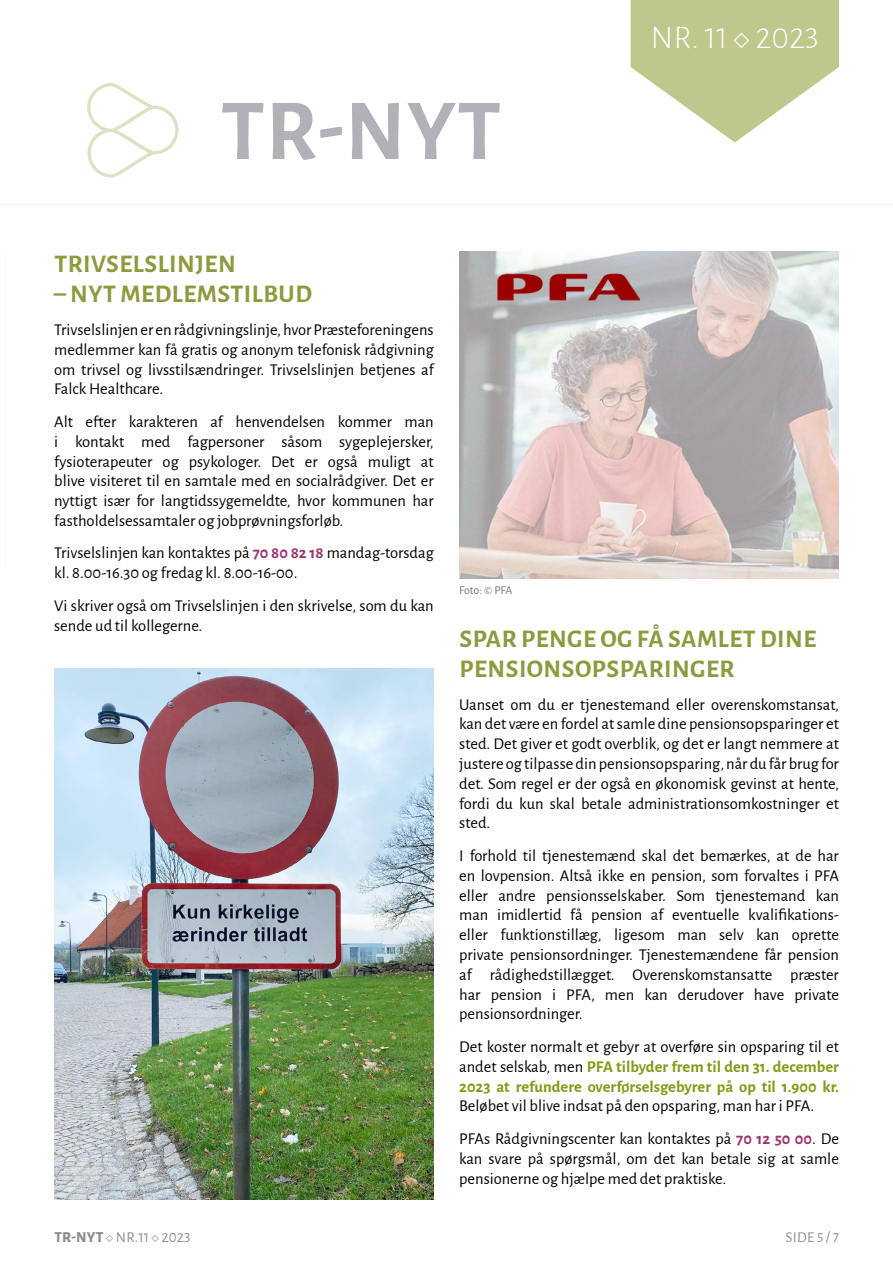
<style>
.page{position:relative;width:893px;height:1263px;background:#fff}
.page>*{position:absolute;margin:0;border:0;box-sizing:border-box;transform-origin:0 0}
.t1{font:700 87px "Alegreya Sans";color:#b0b2b7}
.t2{font:300 33px "Alegreya Sans";color:#fff}
.t3{font:700 25.5px/30px "Alegreya Sans";letter-spacing:.02em;color:#8f993e}
.t4{font:16.5px/19.8px "Alegreya Sans";color:#000;text-align:justify}
.t5{font:700 16.5px/19.8px "Alegreya Sans";color:#859919;text-align:justify}
.t6{font:15px "Alegreya Sans";letter-spacing:.02em;color:#8b8f94}
.t7{font:12px "Alegreya Sans";letter-spacing:-.015em;color:#76787b}
.s1{font-weight:700;color:#9d3470}
.s2{font-weight:400;color:#000}
.s3{font-weight:800}
</style>
<div class="page">
<svg style="left:631px;top:0;width:208px;height:142px"></svg>
<hr style="left:0;top:204px;width:893px;height:1px;background:#f1f4e8">
<svg style="left:87px;top:83px;width:91px;height:95px"></svg>
<img style="left:459px;top:252px;width:380px;height:326px">
<img style="left:54px;top:669px;width:380px;height:530px">
<h1 class="t1" style="left:221px;top:67px;width:282px">TR-NYT</h1>
<h2 class="t2" style="left:651px;top:16px;width:170px">NR. 11 ◇ 2023</h2>
<h3 class="t3" style="left:54px;top:247px;width:183px">TRIVSELSLINJEN</h3>
<h3 class="t3" style="left:54px;top:277px;width:259px">– NYT MEDLEMSTILBUD</h3>
<p class="t4" style="left:54px;top:319px;width:381px">Trivselslinjen er en rådgivningslinje, hvor Præsteforeningens medlemmer kan få gratis og anonym telefonisk rådgivning om trivsel og livsstilsændringer. Trivselslinjen betjenes af Falck Healthcare.</p>
<p class="t4" style="left:54px;top:411px;width:381px">Alt efter karakteren af henvendelsen kommer man i kontakt med fagpersoner såsom sygeplejersker, fysioterapeuter og psykologer. Det er også muligt at blive visiteret til en samtale med en socialrådgiver. Det er nyttigt især for langtidssygemeldte, hvor kommunen har fastholdelsessamtaler og jobprøvningsforløb.</p>
<p class="t4" style="left:54px;top:542px;width:381px">Trivselslinjen kan kontaktes på <span class="s1">70 80 82 18</span> mandag-torsdag kl. 8.00-16.30 og fredag kl. 8.00-16-00.</p>
<p class="t4" style="left:54px;top:595px;width:381px">Vi skriver også om Trivselslinjen i den skrivelse, som du kan sende ud til kollegerne.</p>
<p class="t7" style="left:459px;top:582px;width:55px">Foto: © PFA</p>
<h3 class="t3" style="left:459px;top:622px;width:358px">SPAR PENGE OG FÅ SAMLET DINE<br>PENSIONSOPSPARINGER</h3>
<p class="t4" style="left:459px;top:693px;width:381px">Uanset om du er tjenestemand eller overenskomstansat, kan det være en fordel at samle dine pensionsopsparinger et sted. Det giver et godt overblik, og det er langt nemmere at justere og tilpasse din pensionsopsparing, når du får brug for det. Som regel er der også en økonomisk gevinst at hente, fordi du kun skal betale administrationsomkostninger et sted.</p>
<p class="t4" style="left:459px;top:845px;width:381px">I forhold til tjenestemænd skal det bemærkes, at de har en lovpension. Altså ikke en pension, som forvaltes i PFA eller andre pensionsselskaber. Som tjenestemand kan man imidlertid få pension af eventuelle kvalifikations&shy;eller funktionstillæg, ligesom man selv kan oprette private pensionsordninger. Tjenestemændene får pension af rådighedstillægget. Overenskomstansatte præster har pension i PFA, men kan derudover have private pensionsordninger.</p>
<p class="t5" style="left:459px;top:1035px;width:381px"><span class="s2">Det koster normalt et gebyr at overføre sin opsparing til et andet selskab, men</span> PFA tilbyder frem til den 31. december 2023 at refundere overførselsgebyrer på op til 1.900 kr.</p>
<p class="t4" style="left:459px;top:1089px;width:381px;line-height:32.5px">Beløbet vil blive indsat på den opsparing, man har i PFA.<br>PFAs Rådgivningscenter kan kontaktes på <span class="s1">70 12 50 00</span>. De</p>
<p class="t4" style="left:459px;top:1148px;width:381px">kan svare på spørgsmål, om det kan betale sig at samle pensionerne og hjælpe med det praktiske.</p>
<p class="t6" style="left:54px;top:1227px;width:138px"><span class="s3">TR-NYT</span> ◇ NR.11 ◇ 2023</p>
<p class="t6" style="left:785px;top:1227px;width:55px">SIDE 5 / 7</p>
</div>
